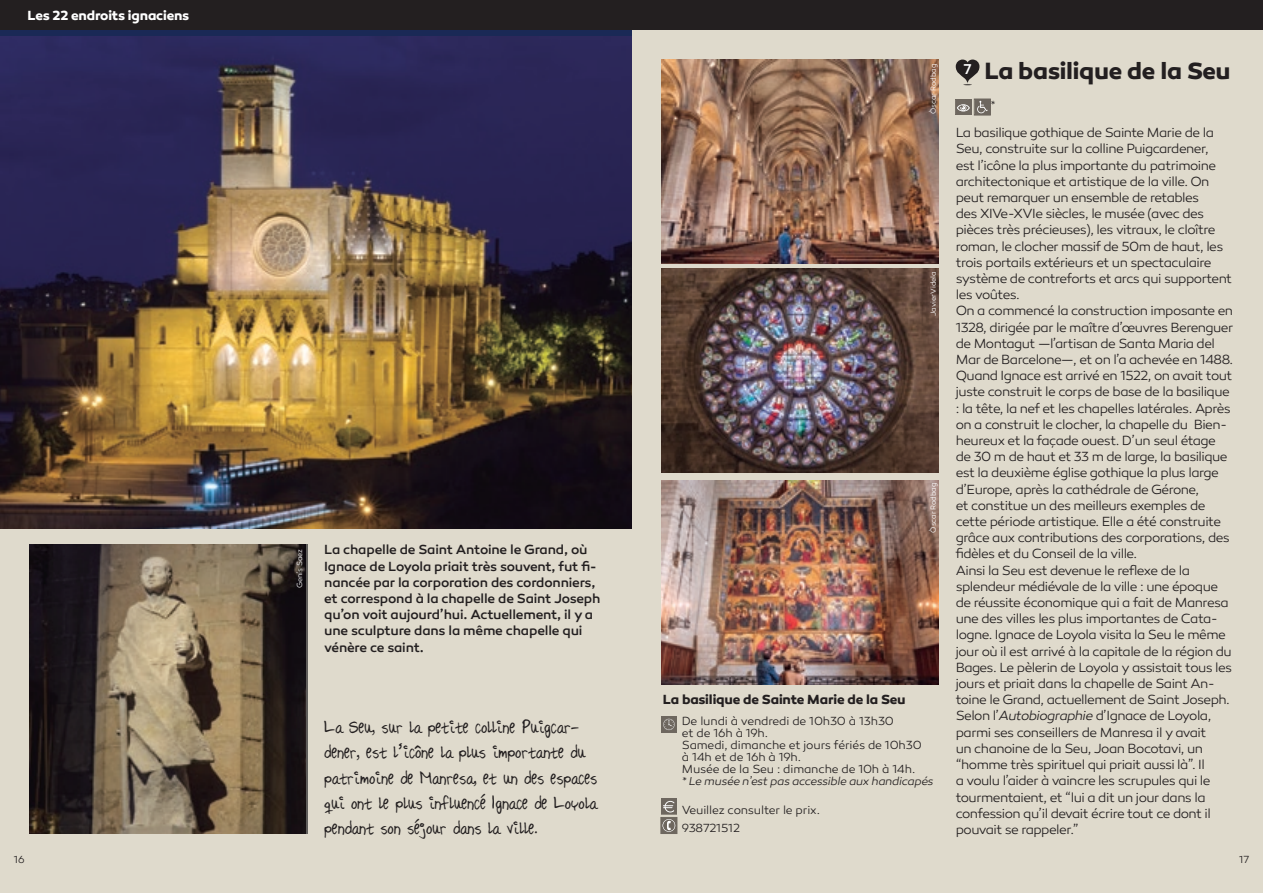
<style>
.page{position:relative;width:1263px;height:893px;background:#fff}
.page>*{position:absolute;margin:0;border:0;box-sizing:border-box;transform-origin:0 0}
.t1{font:700 24px "Canaro";letter-spacing:-.015em;color:#231f20}
.t2{font:21px/25.2px "Hilde Sharpie";letter-spacing:-.01em;color:#231f20}
.t3{font:300 13.5px/16.2px "Canaro";letter-spacing:-.04em;color:#231f20}
.t4{font:500 13.5px/16.2px "Canaro";letter-spacing:-.015em;color:#231f20}
.t5{font:700 13.5px "Canaro";letter-spacing:-.015em;color:#231f20}
.t6{font:700 13.5px "Canaro";letter-spacing:-.015em;color:#fff}
.t7{font:300 12px/12px "Canaro";letter-spacing:-.015em;color:#231f20}
.t8{font:italic 300 12px "Canaro";color:#231f20}
.t9{font:italic 300 11.7px "Canaro";letter-spacing:-.025em;color:#231f20}
.t10{font:300 10.5px "Canaro";color:#231f20}
.t11{font:300 7.5px "Canaro";letter-spacing:-.015em;color:#fff}
.s1{font-style:italic}
</style>
<div class="page">
<div style="left:0;top:29px;width:1263px;height:864px;background:#dfdacc"></div>
<img style="left:0;top:37px;width:631px;height:492px">
<img style="left:661px;top:60px;width:278px;height:204px">
<img style="left:661px;top:480px;width:278px;height:204px">
<img style="left:661px;top:268px;width:278px;height:204px">
<div style="left:0;top:0;width:1263px;height:30px;background:#231f20"></div>
<div style="left:956px;top:99px;width:15px;height:16px;background:#6e675f"></div>
<svg style="left:957px;top:104px;width:13px;height:7px"></svg>
<div style="left:975px;top:99px;width:15px;height:16px;background:#6e675f"></div>
<div style="left:974px;top:99px;width:16px;height:16px;border:1px solid #6e675f"></div>
<svg style="left:977px;top:101px;width:11px;height:12px"></svg>
<svg style="left:663px;top:718px;width:12px;height:1px"></svg>
<div style="left:661px;top:716px;width:16px;height:16px;border:1px solid #6e675f"></div>
<svg style="left:663px;top:719px;width:12px;height:11px"></svg>
<div style="left:661px;top:799px;width:16px;height:15px;border:1px solid #6e675f"></div>
<svg style="left:663px;top:801px;width:11px;height:11px"></svg>
<div style="left:661px;top:817px;width:16px;height:17px;border:1px solid #6e675f"></div>
<svg style="left:663px;top:819px;width:12px;height:13px"></svg>
<img style="left:30px;top:544px;width:276px;height:289px">
<svg style="left:956px;top:60px;width:23px;height:25px"></svg>
<svg style="left:492px;top:795px;width:2px;height:14px"></svg>
<p class="t6" style="left:28px;top:7px;width:163px">Les 22 endroits ignaciens</p>
<p class="t11" style="left:295px;top:588px;width:41px;rotate:-90deg">Genís Saez</p>
<p class="t4" style="left:324px;top:542px;width:278px">La chapelle de Saint Antoine le Grand, où Ignace de Loyola priait très souvent, fut fi&shy;nancée par la corporation des cordonniers, et correspond à la chapelle de Saint Joseph qu’on voit aujourd’hui. Actuellement, il y a une sculpture dans la même chapelle qui vénère ce saint.</p>
<h2 class="t2" style="left:324px;top:713px;width:275px">La Seu, sur la petite colline Puigcar&shy;dener, est l’icône la plus importante du patrimoine de Manresa, et un des espaces qui ont le plus influencé gnace de Loyola pendant son séjour dans la ville.</h2>
<p class="t11" style="left:929px;top:114px;width:51px;rotate:-90deg">Òscar Rodbag</p>
<p class="t11" style="left:929px;top:316px;width:46px;rotate:-90deg">Javier Videla</p>
<p class="t11" style="left:929px;top:532px;width:51px;rotate:-90deg">Òscar Rodbag</p>
<p class="t5" style="left:663px;top:691px;width:244px">La basilique de Sainte Marie de la Seu</p>
<p class="t7" style="left:682px;top:715px;width:241px">De lundi à vendredi de 10h30 à 13h30<br>et de 16h à 19h.<br>Samedi, dimanche et jours fériés de 10h30 à 14h et de 16h à 19h.<br>Musée de la Seu : dimanche de 10h à 14h.</p>
<p class="t9" style="left:682px;top:774px;width:253px">* Le musée n’est pas accessible aux handicapés</p>
<p class="t7" style="left:682px;top:804px;width:140px">Veuillez consulter le prix.</p>
<p class="t7" style="left:682px;top:822px;width:60px">938721512</p>
<h1 class="t1" style="left:963px;top:56px;width:269px"><sup>7</sup> La basilique de la Seu</h1>
<p class="t8" style="left:990px;top:98px;width:6px">*</p>
<p class="t3" style="left:956px;top:125px;width:279px">La basilique gothique de Sainte Marie de la Seu, construite sur la colline Puigcardener,<br>est l’icône la plus importante du patrimoine architectonique et artistique de la ville. On peut remarquer un ensemble de retables<br>des XIVe-XVIe siècles, le musée (avec des pièces très précieuses), les vitraux, le cloître roman, le clocher massif de 50m de haut, les trois portails extérieurs et un spectaculaire système de contreforts et arcs qui supportent les voûtes.<br>On a commencé la construction imposante en 1328, dirigée par le maître d’œuvres Berenguer de Montagut —l’artisan de Santa Maria del Mar de Barcelone—, et on l’a achevée en 1488.<br>Quand Ignace est arrivé en 1522, on avait tout juste construit le corps de base de la basilique : la tête, la nef et les chapelles latérales. Après on a construit le clocher, la chapelle du Bien&shy;heureux et la façade ouest. D’un seul étage de 30 m de haut et 33 m de large, la basilique est la deuxième église gothique la plus large d’Europe, après la cathédrale de Gérone,<br>et constitue un des meilleurs exemples de cette période artistique. Elle a été construite grâce aux contributions des corporations, des fidèles et du Conseil de la ville.<br>Ainsi la Seu est devenue le reflexe de la splendeur médiévale de la ville : une époque de réussite économique qui a fait de Manresa une des villes les plus importantes de Cata&shy;logne. Ignace de Loyola visita la Seu le même jour où il est arrivé à la capitale de la région du Bages. Le pèlerin de Loyola y assistait tous les jours et priait dans la chapelle de Saint An&shy;toine le Grand, actuellement de Saint Joseph.<br>Selon l’<span class="s1">Autobiographie</span> d’Ignace de Loyola, parmi ses conseillers de Manresa il y avait<br>un chanoine de la Seu, Joan Bocotavi, un “homme très spirituel qui priait aussi là”. Il<br>a voulu l’aider à vaincre les scrupules qui le tourmentaient, et “lui a dit un jour dans la confession qu’il devait écrire tout ce dont il pouvait se rappeler.”</p>
<p class="t10" style="left:14px;top:853px;width:12px">16</p>
<p class="t10" style="left:1239px;top:853px;width:12px">17</p>
</div>
